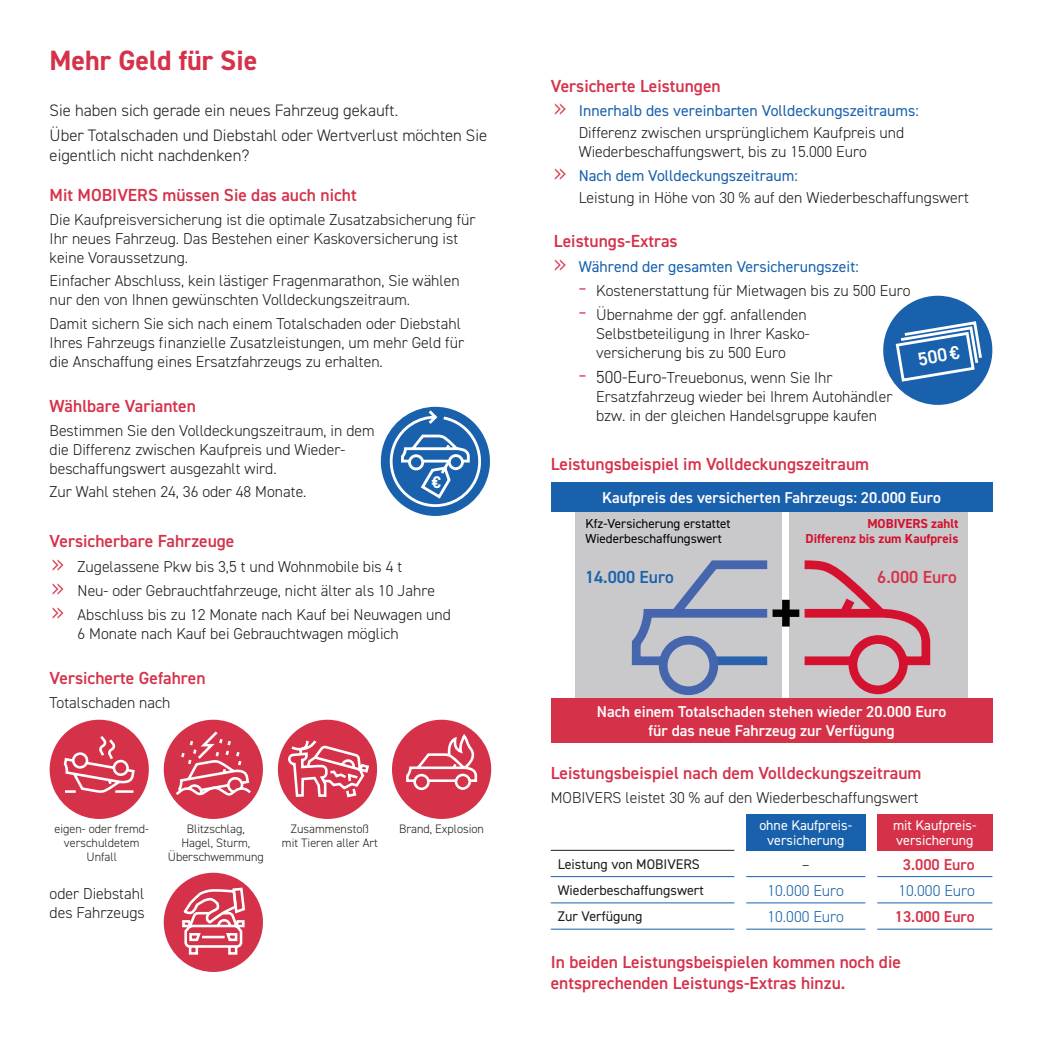
<style>
.page{position:relative;width:1042px;height:1042px;background:#fff}
.page>*{position:absolute;margin:0;border:0;box-sizing:border-box;transform-origin:0 0}
.t1{font:700 68.77px "DIN2014";color:#010101}
.t2{font:700 28px "DIN2014";color:#d5324a}
.t3{font:600 18.9px "DIN2014";color:#fff}
.t4{font:600 17.5px/21px "DIN2014";color:#d5324a}
.t5{font:600 17.5px "DIN2014";color:#1961ac}
.t6{font:700 16.97px "DIN2014";color:#fff}
.t7{font:300 16.62px/24.8px "DIN2014";color:#1d1d1b}
.t8{font:300 15.75px/18.9px "DIN2014";color:#1d1d1b}
.t9{font:15.75px/21.7px "DIN2014";color:#1961ac}
.t10{font:600 15.75px/18.9px "DIN2014";color:#fff;text-align:center}
.t11{font:300 15.75px "DIN2014";color:#1961ac}
.t12{font:600 15.75px "DIN2014";color:#d5324a}
.t13{font:14px "DIN2014";color:#1d1d1b}
.t14{font:14px/15.8px "DIN2014";color:#fff;text-align:center}
.t15{font:13.12px/14.7px "DIN2014";color:#010101}
.t16{font:700 13.12px/14.7px "DIN2014";color:#d3112f;text-align:right}
.t17{font:300 12.25px/14px "DIN2014";color:#1d1d1b;text-align:center}
.s1{font-size:24.5px;color:#d5324a}
.s2{font-weight:300;font-size:24.5px;color:#d5324a}
.s3{font-weight:300;color:#1d1d1b}
.s4{font-weight:400;color:#1961ac}
.s5{font-size:17.5px}
</style>
<div class="page">
<svg style="left:381px;top:407px;width:109px;height:109px"></svg>
<svg style="left:883px;top:296px;width:109px;height:109px"></svg>
<div style="left:576px;top:511px;width:206px;height:222px;background:#c9c8cb"></div>
<div style="left:790px;top:511px;width:178px;height:222px;background:#c9c8cb"></div>
<svg style="left:804px;top:560px;width:127px;height:135px"></svg>
<svg style="left:631px;top:560px;width:137px;height:136px"></svg>
<svg style="left:392px;top:720px;width:99px;height:99px"></svg>
<svg style="left:164px;top:873px;width:99px;height:99px"></svg>
<svg style="left:278px;top:720px;width:99px;height:99px"></svg>
<svg style="left:164px;top:720px;width:99px;height:99px"></svg>
<svg style="left:50px;top:720px;width:99px;height:99px"></svg>
<div style="left:746px;top:814px;width:119px;height:36px;background:#1961ac"></div>
<div style="left:877px;top:814px;width:115px;height:36px;background:#d5324a"></div>
<hr style="left:551px;top:876px;width:183px;height:1px;background:#1961ac">
<hr style="left:551px;top:902px;width:183px;height:1px;background:#1961ac">
<hr style="left:551px;top:928px;width:183px;height:1px;background:#1961ac">
<hr style="left:746px;top:876px;width:119px;height:1px;background:#1961ac">
<hr style="left:746px;top:902px;width:119px;height:1px;background:#1961ac">
<hr style="left:746px;top:928px;width:119px;height:1px;background:#1961ac">
<hr style="left:877px;top:876px;width:115px;height:1px;background:#1961ac">
<hr style="left:877px;top:902px;width:115px;height:1px;background:#1961ac">
<hr style="left:877px;top:928px;width:115px;height:1px;background:#1961ac">
<hr style="left:551px;top:850px;width:183px;height:1px;background:#1d1d1b">
<div style="left:551px;top:698px;width:441px;height:44px;background:#d5324a"></div>
<div style="left:551px;top:482px;width:441px;height:30px;background:#1961ac"></div>
<h2 class="t2" style="left:50px;top:42px;width:209px">Mehr Geld für Sie</h2>
<p class="t7" style="left:50px;top:98px;width:439px">Sie haben sich gerade ein neues Fahrzeug gekauft.<br>Über Totalschaden und Diebstahl oder Wertverlust möchten Sie</p>
<p class="t7" style="left:50px;top:143px;width:201px">eigentlich nicht nachdenken?</p>
<p class="t4" style="left:50px;top:184px;width:309px">Mit MOBIVERS müssen Sie das auch nicht</p>
<p class="t8" style="left:50px;top:210px;width:427px">Die Kaufpreisversicherung ist die optimale Zusatzabsicherung für<br>Ihr neues Fahrzeug. Das Bestehen einer Kaskoversicherung ist keine Voraussetzung.</p>
<p class="t8" style="left:50px;top:272px;width:412px">Einfacher Abschluss, kein lästiger Fragenmarathon, Sie wählen nur den von Ihnen gewünschten Volldeckungszeitraum.</p>
<p class="t8" style="left:50px;top:314px;width:416px">Damit sichern Sie sich nach einem Totalschaden oder Diebstahl<br>Ihres Fahrzeugs finanzielle Zusatzleistungen, um mehr Geld für die Anschaffung eines Ersatzfahrzeugs zu erhalten.</p>
<p class="t4" style="left:50px;top:395px;width:148px">Wählbare Varianten</p>
<p class="t8" style="left:50px;top:421px;width:327px">Bestimmen Sie den Volldeckungszeitraum, in dem die Differenz zwischen Kaufpreis und Wieder&shy;beschaffungswert ausgezahlt wird.</p>
<p class="t8" style="left:50px;top:483px;width:258px">Zur Wahl stehen 24, 36 oder 48 Monate.</p>
<p class="t4" style="left:50px;top:530px;width:186px">Versicherbare Fahrzeuge</p>
<p class="t8" style="left:51px;top:554px;width:401px;line-height:24.2px"><span class="s1">»</span> Zugelassene Pkw bis 3,5 t und Wohnmobile bis 4 t<br><span class="s1">»</span> Neu- oder Gebrauchtfahrzeuge, nicht älter als 10 Jahre <span class="s1">»</span> Abschluss bis zu 12 Monate nach Kauf bei Neuwagen und</p>
<p class="t8" style="left:78px;top:624px;width:323px">6 Monate nach Kauf bei Gebrauchtwagen möglich</p>
<p class="t4" style="left:50px;top:667px;width:157px">Versicherte Gefahren</p>
<p class="t8" style="left:50px;top:693px;width:122px">Totalschaden nach</p>
<p class="t6" style="left:432px;top:471px;width:11px">€</p>
<p class="t4" style="left:551px;top:75px;width:171px">Versicherte Leistungen</p>
<p class="t9" style="left:579px;top:100px;width:341px;text-indent:-25px"><span class="s2">»</span> Innerhalb des vereinbarten Volldeckungszeitraums:<br><span class="s3">Differenz zwischen ursprünglichem Kaufpreis und</span></p>
<p class="t8" style="left:554px;top:140px;width:314px;line-height:24.2px;text-indent:25px">Wiederbeschaffungswert, bis zu 15.000 Euro <span class="s1">»</span> <span class="s4">Nach dem Volldeckungszeitraum:</span></p>
<p class="t8" style="left:579px;top:188px;width:392px">Leistung in Höhe von 30 % auf den Wiederbeschaffungswert</p>
<p class="t4" style="left:554px;top:230px;width:125px">Leistungs-Extras</p>
<p class="t9" style="left:554px;top:255px;width:306px"><span class="s2">»</span> Während der gesamten Versicherungszeit:</p>
<p class="t8" style="left:579px;top:281px;width:333px"><span class="s1">-</span> Kostenerstattung für Mietwagen bis zu 500 Euro</p>
<p class="t8" style="left:596px;top:305px;width:215px;text-indent:-18px"><span class="s1">-</span> Übernahme der ggf. anfallenden<br>Selbstbeteiligung in Ihrer Kasko&shy;versicherung bis zu 500 Euro</p>
<p class="t8" style="left:596px;top:368px;width:298px;text-indent:-18px"><span class="s1">-</span> <span class="s5">500-Euro-</span>Treuebonus, wenn Sie Ihr<br>Ersatzfahrzeug wieder bei Ihrem Autohändler bzw. in der gleichen Handelsgruppe kaufen</p>
<p class="t4" style="left:551px;top:453px;width:320px">Leistungsbeispiel im Volldeckungszeitraum</p>
<p class="t3" style="left:916px;top:347px;width:44px;rotate:-9deg">500 €</p>
<p class="t10" style="left:602px;top:488px;width:340px">Kaufpreis des versicherten Fahrzeugs: 20.000 Euro</p>
<p class="t15" style="left:585px;top:515px;width:147px">Kfz-Versicherung erstattet<br>Wiederbeschaffungswert</p>
<p class="t16" style="left:805px;top:516px;width:154px">MOBIVERS zahlt<br>Differenz bis zum Kaufpreis</p>
<p class="t5" style="left:585px;top:565px;width:90px">14.000 Euro</p>
<p class="t4" style="left:877px;top:566px;width:81px">6.000 Euro</p>
<h1 class="t1" style="left:768px;top:568px;width:39px">+</h1>
<p class="t10" style="left:597px;top:702px;width:351px">Nach einem Totalschaden stehen wieder 20.000 Euro für das neue Fahrzeug zur Verfügung</p>
<p class="t4" style="left:551px;top:762px;width:372px">Leistungsbeispiel nach dem Volldeckungszeitraum</p>
<p class="t8" style="left:551px;top:788px;width:369px">MOBIVERS leistet 30 % auf den Wiederbeschaffungswert</p>
<p class="t17" style="left:55px;top:822px;width:96px">eigen- oder fremd&shy;verschuldetem<br>Unfall</p>
<p class="t17" style="left:168px;top:822px;width:97px">Blitzschlag,<br>Hagel, Sturm,<br>Überschwemmung</p>
<p class="t17" style="left:282px;top:822px;width:98px">Zusammenstoß mit Tieren aller Art</p>
<p class="t17" style="left:399px;top:822px;width:86px">Brand, Explosion</p>
<p class="t14" style="left:759px;top:816px;width:94px">ohne Kaufpreis&shy;versicherung</p>
<p class="t14" style="left:893px;top:816px;width:85px;text-align:left">mit Kaufpreis&shy;versicherung</p>
<p class="t13" style="left:558px;top:855px;width:144px">Leistung von MOBIVERS</p>
<p class="t8" style="left:802px;top:855px;width:10px">–</p>
<p class="t12" style="left:903px;top:854px;width:73px">3.000 Euro</p>
<p class="t13" style="left:558px;top:881px;width:148px">Wiederbeschaffungswert</p>
<p class="t11" style="left:767px;top:881px;width:78px">10.000 Euro</p>
<p class="t11" style="left:898px;top:881px;width:78px">10.000 Euro</p>
<p class="t13" style="left:558px;top:908px;width:86px">Zur Verfügung</p>
<p class="t11" style="left:767px;top:907px;width:78px">10.000 Euro</p>
<p class="t12" style="left:895px;top:906px;width:81px">13.000 Euro</p>
<p class="t8" style="left:50px;top:884px;width:97px">oder Diebstahl des Fahrzeugs</p>
<p class="t4" style="left:551px;top:951px;width:352px">In beiden Leistungsbeispielen kommen noch die entsprechenden Leistungs-Extras hinzu.</p>
</div>
